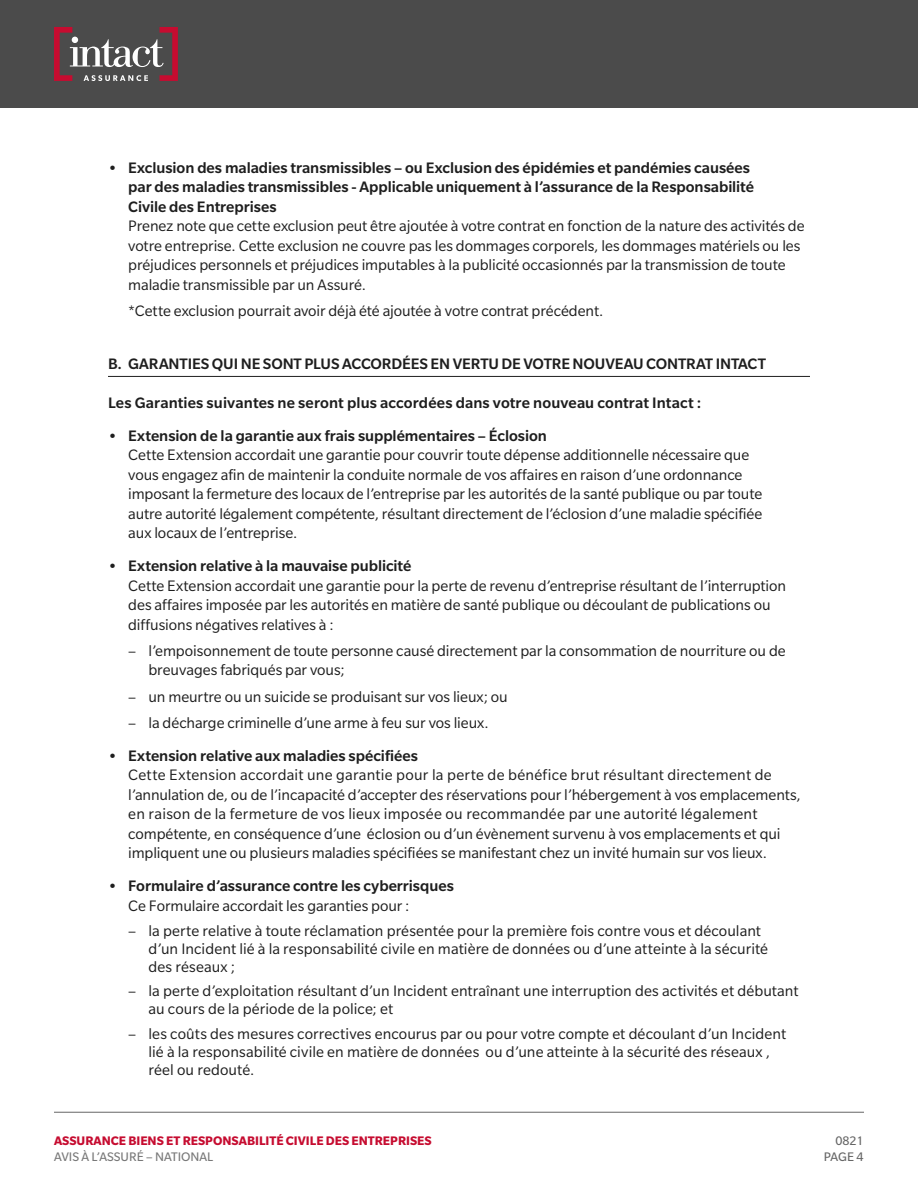
<style>
.page{position:relative;width:918px;height:1188px;background:#fff}
.page>*{position:absolute;margin:0;border:0;box-sizing:border-box;transform-origin:0 0}
.Body_-_Numbered_List{font:16.5px/19.5px "Slate Std";color:#1e1e1e}
.H1_-_Lettered{font:500 16.5px/19.5px "Slate Std";color:#1e1e1e}
.t1{font:700 13.5px "Slate Std";color:#c60c30}
.t2{font:13.5px "Slate Std";color:#787878}
.t3{font:13.5px/16.2px "Slate Std";color:#666;text-align:right}
</style>
<div class="page">
<hr style="left:54px;top:1112px;width:810px;height:1px;background:#666">
<div style="left:0;top:0;width:918px;height:108px;background:#4b4b4b"></div>
<svg style="left:54px;top:27px;width:124px;height:54px"></svg>
<hr style="left:108px;top:376px;width:702px;height:1px;background:#1e1e1e">
<p class="H1_-_Lettered" style="left:128px;top:158px;width:627px;text-indent:-20px">• Exclusion des maladies transmissibles – ou Exclusion des épidémies et pandémies causées par des maladies transmissibles - Applicable uniquement à l’assurance de la Responsabilité<br>Civile des Entreprises</p>
<p class="Body_-_Numbered_List" style="left:128px;top:216px;width:678px">Prenez note que cette exclusion peut être ajoutée à votre contrat en fonction de la nature des activités de votre entreprise. Cette exclusion ne couvre pas les dommages corporels, les dommages matériels ou les préjudices personnels et préjudices imputables à la publicité occasionnés par la transmission de toute maladie transmissible par un Assuré.</p>
<p class="Body_-_Numbered_List" style="left:128px;top:301px;width:477px">*Cette exclusion pourrait avoir déjà été ajoutée à votre contrat précédent.</p>
<p class="H1_-_Lettered" style="left:108px;top:354px;width:660px">B. GARANTIES QUI NE SONT PLUS ACCORDÉES EN VERTU DE VOTRE NOUVEAU CONTRAT INTACT</p>
<h2 class="H1_-_Lettered" style="left:108px;top:392px;width:595px">Les Garanties suivantes ne seront plus accordées dans votre nouveau contrat Intact :</h2>
<p class="H1_-_Lettered" style="left:108px;top:425px;width:441px">• Extension de la garantie aux frais supplémentaires – Éclosion</p>
<p class="Body_-_Numbered_List" style="left:128px;top:445px;width:636px">Cette Extension accordait une garantie pour couvrir toute dépense additionnelle nécessaire que vous engagez afin de maintenir la conduite normale de vos affaires en raison d’une ordonnance imposant la fermeture des locaux de l’entreprise par les autorités de la santé publique ou par toute autre autorité légalement compétente, résultant directement de l’éclosion d’une maladie spécifiée aux locaux de l’entreprise.</p>
<p class="H1_-_Lettered" style="left:108px;top:556px;width:305px">• Extension relative à la mauvaise publicité</p>
<p class="Body_-_Numbered_List" style="left:128px;top:575px;width:659px">Cette Extension accordait une garantie pour la perte de revenu d’entreprise résultant de l’interruption des affaires imposée par les autorités en matière de santé publique ou découlant de publications ou diffusions négatives relatives à :</p>
<p class="Body_-_Numbered_List" style="left:148px;top:641px;width:639px;text-indent:-20px">– l’empoisonnement de toute personne causé directement par la consommation de nourriture ou de breuvages fabriqués par vous;</p>
<p class="Body_-_Numbered_List" style="left:128px;top:686px;width:381px">– un meurtre ou un suicide se produisant sur vos lieux; ou</p>
<p class="Body_-_Numbered_List" style="left:128px;top:713px;width:362px">– la décharge criminelle d’une arme à feu sur vos lieux.</p>
<p class="H1_-_Lettered" style="left:108px;top:746px;width:312px">• Extension relative aux maladies spécifiées</p>
<p class="Body_-_Numbered_List" style="left:128px;top:765px;width:674px">Cette Extension accordait une garantie pour la perte de bénéfice brut résultant directement de l’annulation de, ou de l’incapacité d’accepter des réservations pour l’hébergement à vos emplacements, en raison de la fermeture de vos lieux imposée ou recommandée par une autorité légalement compétente, en conséquence d’une éclosion ou d’un évènement survenu à vos emplacements et qui impliquent une ou plusieurs maladies spécifiées se manifestant chez un invité humain sur vos lieux.</p>
<p class="H1_-_Lettered" style="left:108px;top:876px;width:347px">• Formulaire d’assurance contre les cyberrisques</p>
<p class="Body_-_Numbered_List" style="left:128px;top:896px;width:283px">Ce Formulaire accordait les garanties pour :</p>
<p class="Body_-_Numbered_List" style="left:148px;top:921px;width:621px;line-height:18px;text-indent:-20px">– la perte relative à toute réclamation présentée pour la première fois contre vous et découlant d’un Incident lié à la responsabilité civile en matière de données ou d’une atteinte à la sécurité des réseaux ;</p>
<p class="Body_-_Numbered_List" style="left:148px;top:982px;width:652px;line-height:18px;text-indent:-20px">– la perte d’exploitation résultant d’un Incident entraînant une interruption des activités et débutant au cours de la période de la police; et</p>
<p class="Body_-_Numbered_List" style="left:148px;top:1025px;width:639px;line-height:18px;text-indent:-20px">– les coûts des mesures correctives encourus par ou pour votre compte et découlant d’un Incident lié à la responsabilité civile en matière de données ou d’une atteinte à la sécurité des réseaux , réel ou redouté.</p>
<p class="t1" style="left:54px;top:1133px;width:379px">ASSURANCE BIENS ET RESPONSABILITÉ CIVILE DES ENTREPRISES</p>
<p class="t2" style="left:54px;top:1150px;width:161px">AVIS À L’ASSURÉ – NATIONAL</p>
<p class="t3" style="left:824px;top:1132px;width:41px">0821<br>PAGE 4</p>
</div>
